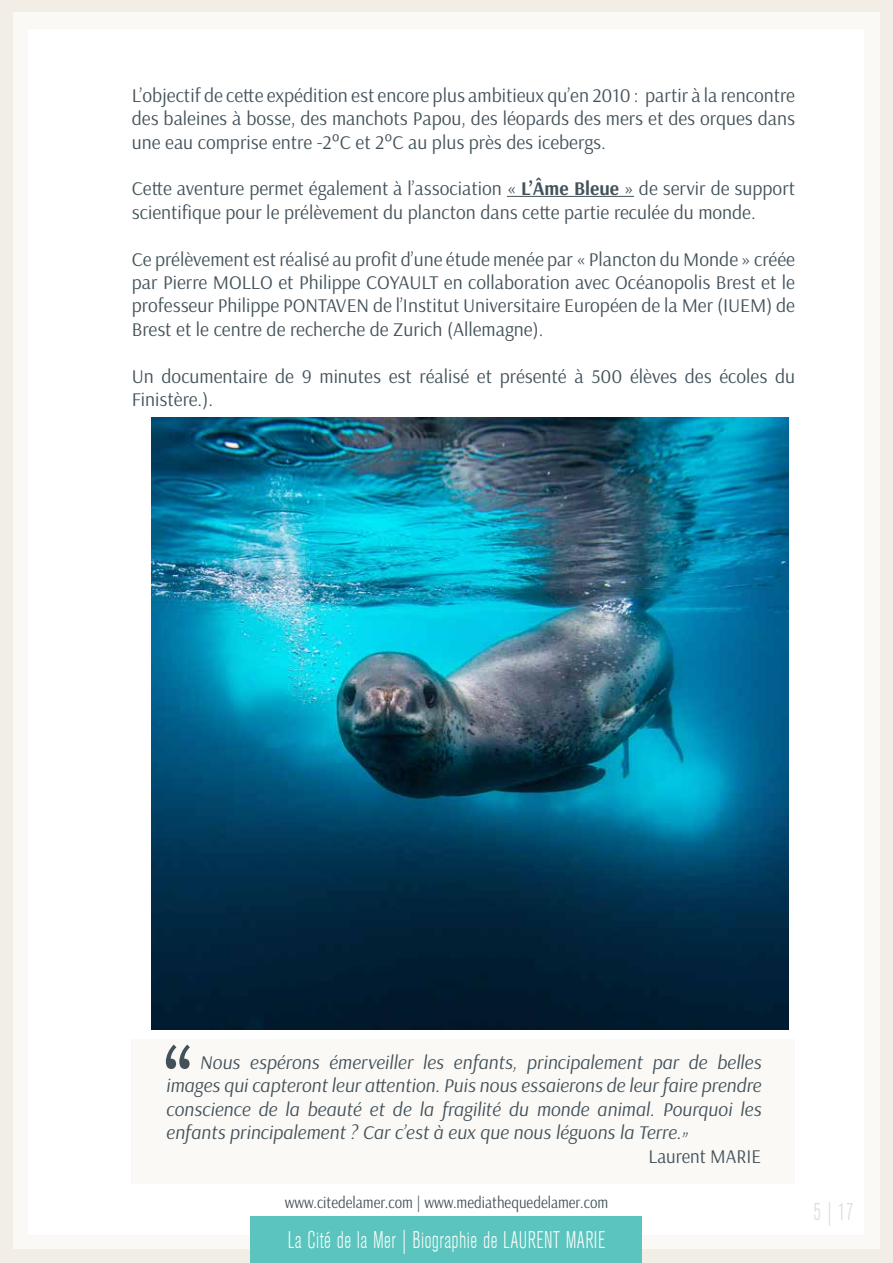
<style>
.page{position:relative;width:893px;height:1263px;background:#fff}
.page>*{position:absolute;margin:0;border:0;box-sizing:border-box;transform-origin:0 0}
.t1{font:300 condensed 24px "Akzidenz Grotesk BE";letter-spacing:.02em;color:#fffffb;scale:.9 1}
.t2{font:300 condensed 24px "Akzidenz Grotesk BE";color:#d2ded9;scale:.9 1}
.t3{font:19.5px/23.4px "Arsenal";color:#43525a;text-align:justify}
.t4{font:italic 19.5px/23.4px "Arsenal";color:#43525a;text-align:justify}
.t5{font:19.5px "Arsenal";color:#43525a;scale:.96 1}
.t6{font:16.5px "Arsenal";color:#43525c;scale:.9 1}
.s1{font-weight:700}
</style>
<div class="page">
<div style="left:0;top:0;width:13px;height:1263px;background:#f2eee6"></div>
<div style="left:880px;top:0;width:13px;height:1263px;background:#f2eee6"></div>
<div style="left:0;top:0;width:893px;height:12px;background:#f2eee6"></div>
<div style="left:0;top:1249px;width:893px;height:14px;background:#f2eee6"></div>
<div style="left:251px;top:1216px;width:391px;height:47px;background:#5bc4bf"></div>
<hr style="left:507px;top:196px;width:127px;height:1px;background:#43525a">
<img style="left:152px;top:417px;width:636px;height:612px">
<div style="left:132px;top:1039px;width:663px;height:144px;background:#fbf9f6"></div>
<svg style="left:166px;top:1044px;width:24px;height:25px"></svg>
<p class="t3" style="left:132px;top:84px;width:665px">L’objectif de cette expédition est encore plus ambitieux qu’en 2010 : partir à la rencontre des baleines à bosse, des manchots Papou, des léopards des mers et des orques dans une eau comprise entre -2°C et 2°C au plus près des icebergs.</p>
<p class="t3" style="left:132px;top:177px;width:665px">Cette aventure permet également à l’association « <span class="s1">L’Âme Bleue</span> » de servir de support scientifique pour le prélèvement du plancton dans cette partie reculée du monde.</p>
<p class="t3" style="left:132px;top:247px;width:665px">Ce prélèvement est réalisé au profit d’une étude menée par « Plancton du Monde » créée par Pierre MOLLO et Philippe COYAULT en collaboration avec Océanopolis Brest et le professeur Philippe PONTAVEN de l’Institut Universitaire Européen de la Mer (IUEM) de Brest et le centre de recherche de Zurich (Allemagne).</p>
<p class="t3" style="left:132px;top:364px;width:665px">Un documentaire de 9 minutes est réalisé et présenté à 500 élèves des écoles du<br>Finistère.).</p>
<p class="t4" style="left:166px;top:1051px;width:597px;text-indent:34px">Nous espérons émerveiller les enfants, principalement par de belles images qui capteront leur attention. Puis nous essaierons de leur faire prendre conscience de la beauté et de la fragilité du monde animal. Pourquoi les enfants principalement ? Car c’est à eux que nous léguons la Terre.”</p>
<p class="t5" style="left:648px;top:1144px;width:119px">Laurent MARIE</p>
<p class="t6" style="left:285px;top:1193px;width:361px">www.citedelamer.com | www.mediathequedelamer.com</p>
<p class="t2" style="left:814px;top:1198px;width:46px">5 | 17</p>
<p class="t1" style="left:288px;top:1227px;width:354px">La Cité de la Mer | Biographie de LAURENT MARIE</p>
</div>
